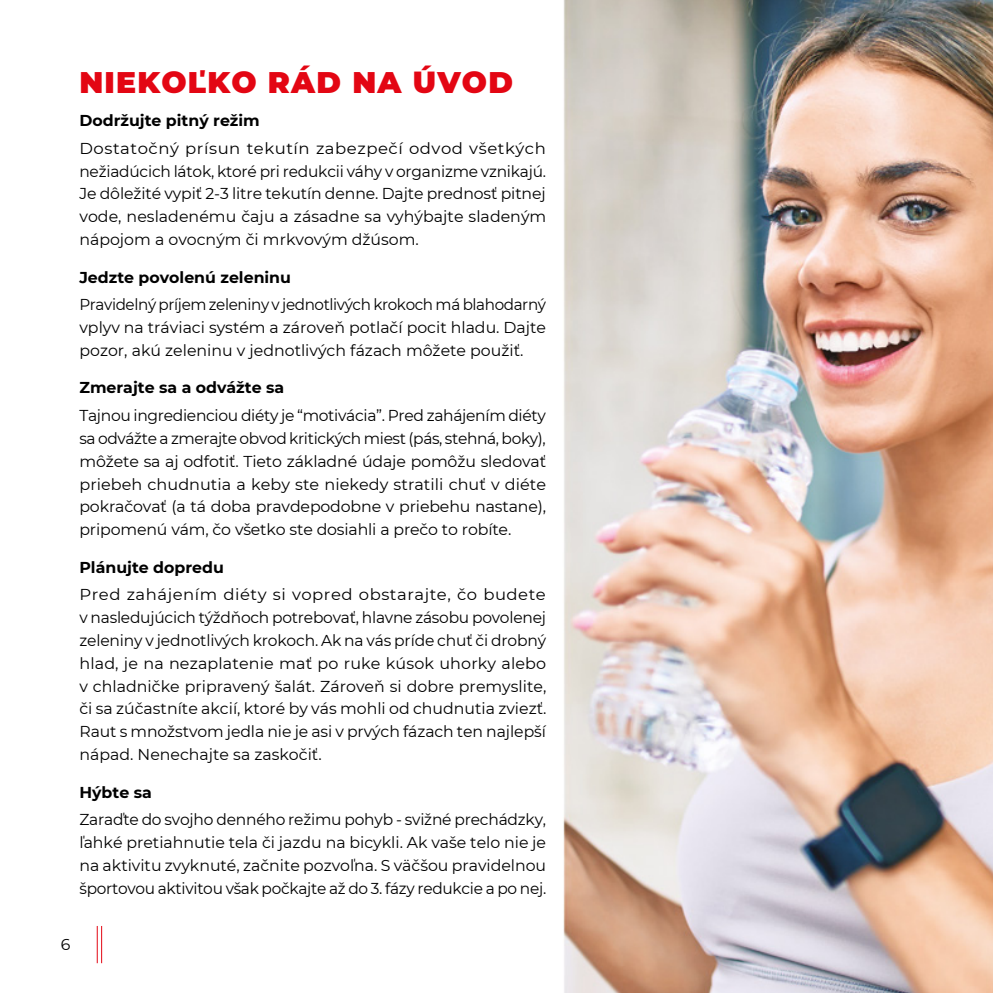
<style>
.page{position:relative;width:993px;height:993px;background:#fff}
.page>*{position:absolute;margin:0;border:0;box-sizing:border-box;transform-origin:0 0}
.t1{font:900 29.75px "Montserrat";letter-spacing:.04em;color:#e30613}
.t2{font:15.75px/22.8px "Montserrat";color:#000;text-align:justify;scale:1.04 1}
.t3{font:15.75px/22.8px "Montserrat";color:#000;text-align:justify}
.t4{font:15.75px/22.8px "Montserrat";color:#000;text-align:justify;scale:.96 1}
.t5{font:700 15.75px "Montserrat";color:#000}
</style>
<div class="page">
<img style="left:96px;top:0;width:896px;height:992px">
<hr style="left:101px;top:925px;width:1px;height:37px;background:#e30613">
<hr style="left:97px;top:925px;width:1px;height:37px;background:#e30613">
<h1 class="t1" style="left:79px;top:60px;width:435px">NIEKOĽKO RÁD NA ÚVOD</h1>
<p class="t5" style="left:79px;top:109px;width:182px">Dodržujte pitný režim</p>
<p class="t2" style="left:79px;top:136px;width:450px">Dostatočný prísun tekutín zabezpečí odvod všetkých nežiadúcich látok, ktoré pri redukcii váhy v organizme vznikajú.<br>Je dôležité vypiť 2-3 litre tekutín denne. Dajte prednosť pitnej vode, nesladenému čaju a zásadne sa vyhýbajte sladeným nápojom a ovocným či mrkvovým džúsom.</p>
<p class="t5" style="left:79px;top:265px;width:213px">Jedzte povolenú zeleninu</p>
<p class="t4" style="left:79px;top:292px;width:487px">Pravidelný príjem zeleniny v jednotlivých krokoch má blahodarný vplyv na tráviaci systém a zároveň potlačí pocit hladu. Dajte pozor, akú zeleninu v jednotlivých fázach môžete použiť.</p>
<p class="t5" style="left:79px;top:376px;width:206px">Zmerajte sa a odvážte sa</p>
<p class="t3" style="left:79px;top:403px;width:468px">Tajnou ingredienciou diéty je “motivácia”. Pred zahájením diéty sa odvážte a zmerajte obvod kritických miest (pás, stehná, boky), môžete sa aj odfotiť. Tieto základné údaje pomôžu sledovať priebeh chudnutia a keby ste niekedy stratili chuť v diéte pokračovať (a tá doba pravdepodobne v priebehu nastane), pripomenú vám, čo všetko ste dosiahli a prečo to robíte.</p>
<p class="t5" style="left:79px;top:555px;width:146px">Plánujte dopredu</p>
<p class="t2" style="left:79px;top:582px;width:450px">Pred zahájením diéty si vopred obstarajte, čo budete v nasledujúcich týždňoch potrebovať, hlavne zásobu povolenej zeleniny v jednotlivých krokoch. Ak na vás príde chuť či drobný hlad, je na nezaplatenie mať po ruke kúsok uhorky alebo v chladničke pripravený šalát. Zároveň si dobre premyslite, či sa zúčastníte akcií, ktoré by vás mohli od chudnutia zviezť.<br>Raut s množstvom jedla nie je asi v prvých fázach ten najlepší nápad. Nenechajte sa zaskočiť.</p>
<p class="t5" style="left:79px;top:780px;width:74px">Hýbte sa</p>
<p class="t3" style="left:79px;top:807px;width:468px">Zaraďte do svojho denného režimu pohyb - svižné prechádzky, ľahké pretiahnutie tela či jazdu na bicykli. Ak vaše telo nie je na aktivitu zvyknuté, začnite pozvoľna. S väčšou pravidelnou športovou aktivitou však počkajte až do 3. fázy redukcie a po nej.</p>
<p class="t3" style="left:61px;top:932px;width:11px">6</p>
</div>
